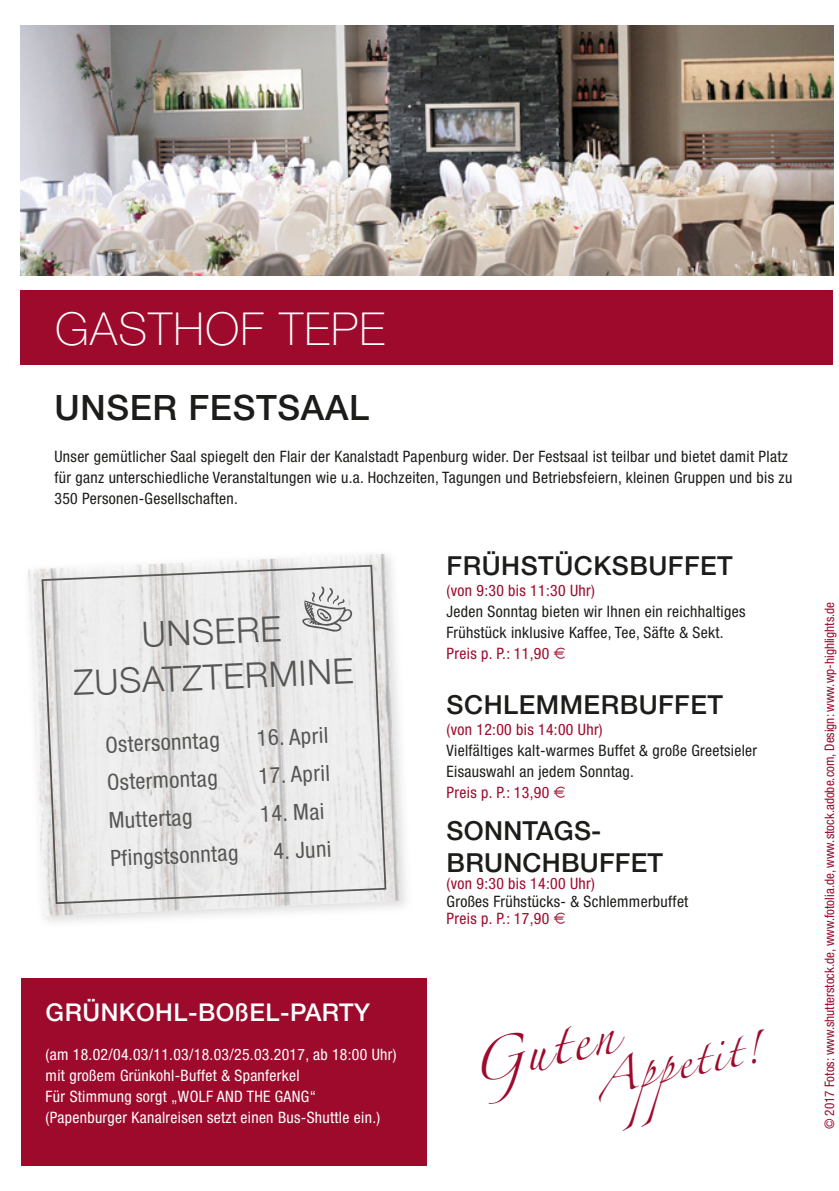
<style>
.page{position:relative;width:839px;height:1191px;background:#fff}
.page>*{position:absolute;margin:0;border:0;box-sizing:border-box;transform-origin:0 0}
.t1{font:100 45.5px "Helvetica Neue";letter-spacing:.03em;color:#fff}
.t2{font:36.75px "Zapfino";color:#9d0a2c}
.t3{font:300 35px/45.5px "Helvetica Neue";color:#565655;text-align:center}
.t4{font:500 35px "Helvetica Neue";letter-spacing:.02em;color:#1c1c1a}
.t5{font:30.62px "Zapfino";color:#9d0a2c}
.t6{font:500 26.25px/31.5px "Helvetica Neue";letter-spacing:.02em;color:#1c1c1a}
.t7{font:500 24.5px "Helvetica Neue";letter-spacing:.02em;color:#fff}
.t8{font:condensed 22.22px/37.8px "Helvetica Neue";color:#565655}
.t9{font:condensed 15.75px/21px "Helvetica Neue";letter-spacing:.02em;color:#1c1c1a}
.t10{font:condensed 15.75px/21px "Helvetica Neue";letter-spacing:.02em;color:#fff}
.t11{font:condensed 15.75px "Helvetica Neue";letter-spacing:.02em;color:#9d0a2c}
.t12{font:condensed 13.12px "Helvetica Neue";color:#9d0a2c}
</style>
<div class="page">
<div style="left:21px;top:291px;width:811px;height:74px;background:#9d0a2c"></div>
<img style="left:21px;top:25px;width:811px;height:251px">
<div style="left:22px;top:978px;width:405px;height:187px;background:#9d0a2c"></div>
<img style="left:28px;top:554px;width:371px;height:362px">
<svg style="left:42px;top:565px;width:344px;height:339px;background:#e4e4e4"></svg>
<svg style="left:300px;top:586px;width:52px;height:48px"></svg>
<h1 class="t1" style="left:55px;top:302px;width:331px">GASTHOF TEPE</h1>
<h3 class="t4" style="left:54px;top:387px;width:316px">UNSER FESTSAAL</h3>
<p class="t9" style="left:54px;top:446px;width:739px">Unser gemütlicher Saal spiegelt den Flair der Kanalstadt Papenburg wider. Der Festsaal ist teilbar und bietet damit Platz für ganz unterschiedliche Veranstaltungen wie u.a. Hochzeiten, Tagungen und Betriebsfeiern, kleinen Gruppen und bis zu<br>350 Personen-Gesellschaften.</p>
<h3 class="t3" style="left:70px;top:615px;width:281px;rotate:-3deg">UNSERE<br>ZUSATZTERMINE</h3>
<h3 class="t8" style="left:105px;top:725px;width:130px;rotate:-2deg">Ostersonntag<br>Ostermontag<br>Muttertag<br>Pfingstsonntag</h3>
<h3 class="t8" style="left:256px;top:718px;width:73px;rotate:-2deg">16. April</h3>
<h3 class="t8" style="left:258px;top:756px;width:73px;rotate:-2deg">17. April</h3>
<h3 class="t8" style="left:259px;top:794px;width:66px;rotate:-2deg">14. Mai</h3>
<h3 class="t8" style="left:273px;top:832px;width:59px;rotate:-2deg">4. Juni</h3>
<h3 class="t7" style="left:46px;top:998px;width:326px">GRÜNKOHL-BOßEL-PARTY</h3>
<p class="t10" style="left:46px;top:1043px;width:352px">(am 18.02/04.03/11.03/18.03/25.03.2017, ab 18:00 Uhr) mit großem Grünkohl-Buffet &amp; Spanferkel<br>Für Stimmung sorgt „WOLF AND THE GANG“ (Papenburger Kanalreisen setzt einen Bus-Shuttle ein.)</p>
<h3 class="t6" style="left:446px;top:549px;width:287px">FRÜHSTÜCKSBUFFET</h3>
<p class="t11" style="left:446px;top:581px;width:150px">(von 9:30 bis 11:30 Uhr)</p>
<p class="t9" style="left:446px;top:600px;width:300px">Jeden Sonntag bieten wir Ihnen ein reichhaltiges<br>Frühstück inklusive Kaffee, Tee, Säfte &amp; Sekt.</p>
<p class="t11" style="left:446px;top:644px;width:104px">Preis p. P.: 11,90</p>
<h3 class="t6" style="left:446px;top:689px;width:278px">SCHLEMMERBUFFET</h3>
<p class="t11" style="left:446px;top:720px;width:158px">(von 12:00 bis 14:00 Uhr)</p>
<p class="t9" style="left:446px;top:740px;width:312px">Vielfältiges kalt-warmes Buffet &amp; große Greetsieler<br>Eisauswahl an jedem Sonntag.</p>
<p class="t11" style="left:446px;top:783px;width:104px">Preis p. P.: 13,90</p>
<h3 class="t6" style="left:446px;top:815px;width:218px">SONNTAGS-<br>BRUNCHBUFFET</h3>
<p class="t11" style="left:446px;top:874px;width:150px">(von 9:30 bis 14:00 Uhr)</p>
<p class="t9" style="left:446px;top:890px;width:243px">Großes Frühstücks- &amp; Schlemmerbuffet</p>
<p class="t11" style="left:446px;top:909px;width:104px">Preis p. P.: 17,90</p>
<h2 class="t2" style="left:466px;top:1048px;width:149px;rotate:-12deg">Guten</h2>
<h3 class="t5" style="left:593px;top:1068px;width:167px;rotate:-12deg">Appetit!</h3>
<p class="t12" style="left:821px;top:1129px;width:529px;rotate:-90deg">© 2017 Fotos: www.shutterstock.de, www.fotolia.de, www.stock.adobe.com, Design: www.wp-highlights.de</p>
</div>
